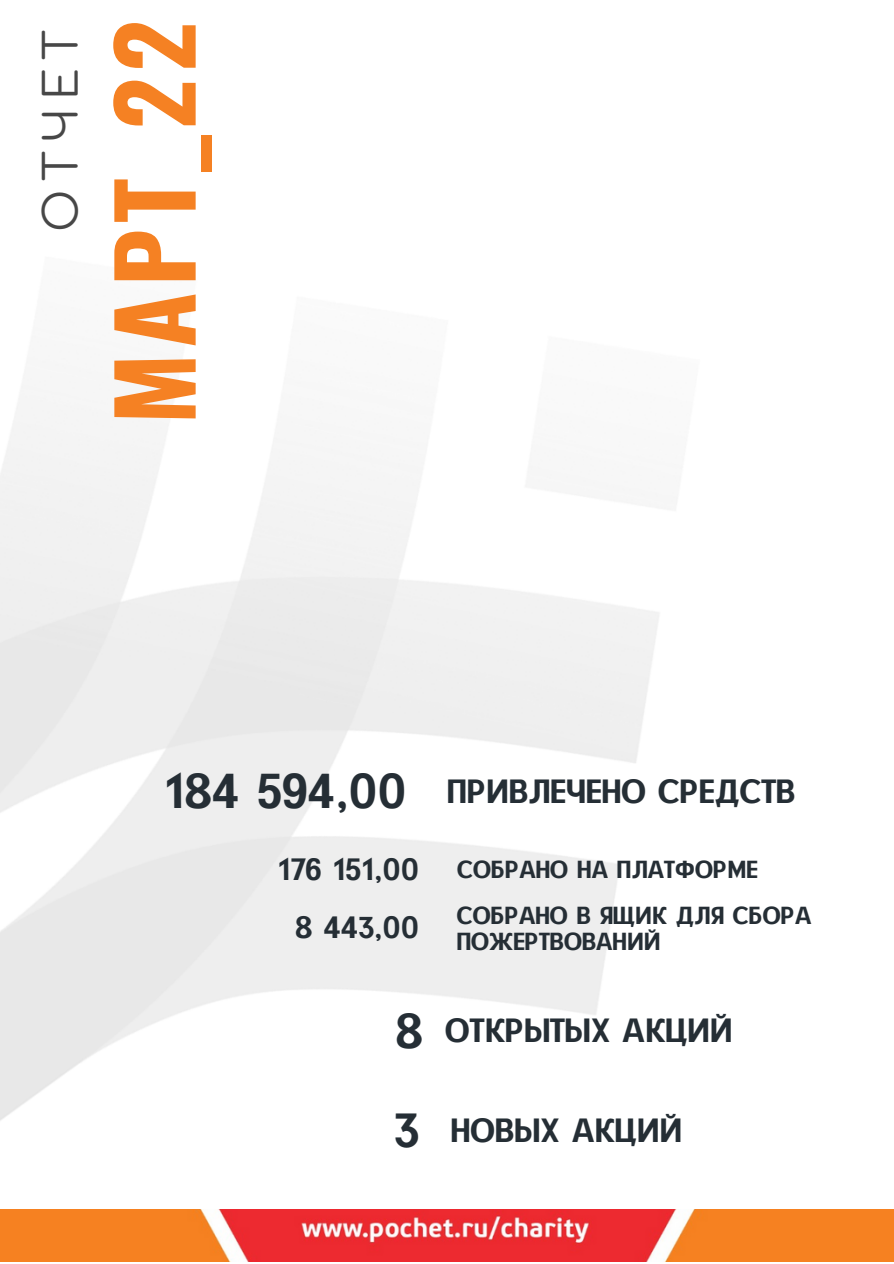
<style>
.page{position:relative;width:894px;height:1264px;background:#fff}
.page>*{position:absolute;margin:0;border:0;box-sizing:border-box;transform-origin:0 0}
.t1{font:700 100.2px "Oswald";letter-spacing:.06em;color:#f58123}
.t2{font:47.7px "CAT Neuzeit";color:#252e35}
.t3{font:45.9px "Comfortaa";letter-spacing:.18em;color:#474747}
.t4{font:32.7px "CAT Neuzeit";color:#252e35}
.t5{font:30px "CAT Neuzeit";color:#252e35}
.t6{font:24px "CAT Neuzeit";color:#252e35}
</style>
<div class="page">
<img style="left:0;top:1209px;width:893px;height:52px">
<div style="left:0;top:358px;width:889px;height:816px;background:linear-gradient(to right,#f0f0f0,#fff)"></div>
<p class="t3" style="left:37px;top:232px;width:204px;rotate:-90deg">ОТЧЕТ</p>
<p class="t1" style="left:76px;top:424px;width:405px;rotate:-90deg">МАРТ_22</p>
<p class="t2" style="left:164px;top:761px;width:244px">184 594,00</p>
<p class="t4" style="left:447px;top:770px;width:349px">ПРИВЛЕЧЕНО СРЕДСТВ</p>
<p class="t5" style="left:277px;top:850px;width:143px">176 151,00</p>
<p class="t5" style="left:295px;top:908px;width:125px">8 443,00</p>
<p class="t6" style="left:457px;top:854px;width:302px">СОБРАНО НА ПЛАТФОРМЕ</p>
<p class="t6" style="left:456px;top:900px;width:356px">СОБРАНО В ЯЩИК ДЛЯ СБОРА</p>
<p class="t6" style="left:456px;top:926px;width:205px">ПОЖЕРТВОВАНИЙ</p>
<p class="t2" style="left:395px;top:1000px;width:29px">8</p>
<p class="t4" style="left:445px;top:1010px;width:289px">ОТКРЫТЫХ АКЦИЙ</p>
<p class="t2" style="left:394px;top:1099px;width:26px">3</p>
<p class="t4" style="left:450px;top:1109px;width:233px">НОВЫХ АКЦИЙ</p>
</div>
